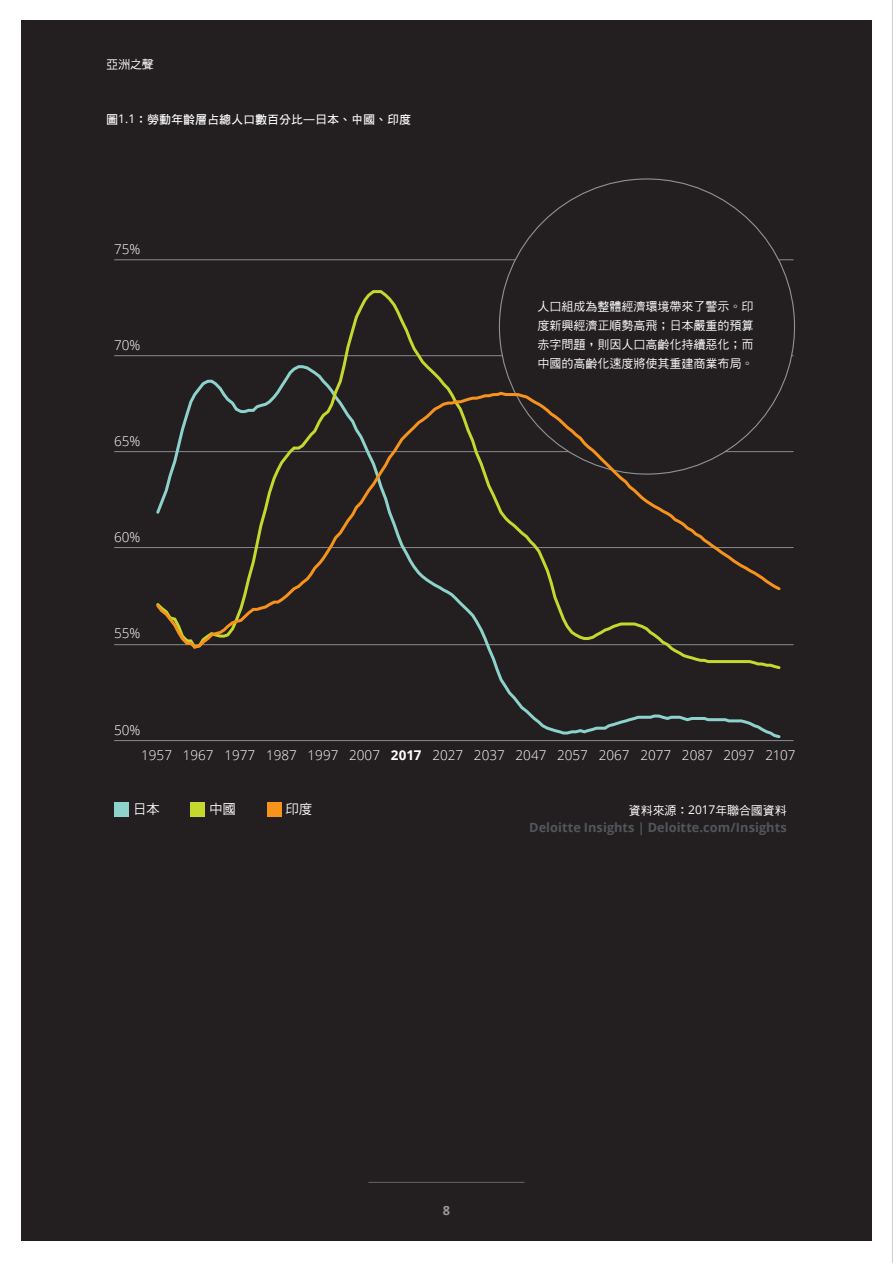
<style>
.page{position:relative;width:893px;height:1263px;background:#fff}
.page>*{position:absolute;margin:0;border:0;box-sizing:border-box;transform-origin:0 0}
.X-Axis_Units{font:300 13.5px "Open Sans";color:#fff}
.Y-Axis_Units{font:300 13.5px "Open Sans";color:#fff}
.t1{font:13.5px "DF Hei Md HK BF";color:#fff}
.X-Axis_Units-2{font:700 13.5px "Open Sans";color:#fff}
.t2{font:700 12.75px "Open Sans";letter-spacing:.005em;color:#53565a}
.page-number{font:700 12.75px "Open Sans";color:#97999b}
.body-dropcap{font:12px/18.8px "DF Hei Md HK BF";color:#fff;text-align:justify}
.body-dropcap-2{font:12px "DF Hei Bd HK BF";color:#fff}
.header-doctitle{font:12px "DF Hei Md HK BF";color:#fff}
.s1{font-family:"Open Sans"}
</style>
<div class="page">
<div style="left:21px;top:20px;width:851px;height:1221px;background:#231f20"></div>
<hr style="left:114px;top:259px;width:680px;height:1px;background:#868a8e">
<hr style="left:114px;top:355px;width:680px;height:1px;background:#868a8e">
<hr style="left:114px;top:451px;width:680px;height:1px;background:#868a8e">
<hr style="left:114px;top:547px;width:680px;height:1px;background:#868a8e">
<hr style="left:114px;top:644px;width:680px;height:1px;background:#868a8e">
<hr style="left:114px;top:740px;width:680px;height:1px;background:#868a8e">
<svg style="left:496px;top:671px;width:285px;height:68px"></svg>
<svg style="left:154px;top:289px;width:629px;height:382px"></svg>
<div style="left:114px;top:802px;width:15px;height:14px;background:#8ed2cc"></div>
<div style="left:190px;top:802px;width:15px;height:14px;background:#c4d82d"></div>
<div style="left:267px;top:802px;width:14px;height:14px;background:#f7931d"></div>
<div style="left:499px;top:179px;width:295px;height:295px;background:#231f20;border-radius:50%"></div>
<svg style="left:154px;top:390px;width:629px;height:260px"></svg>
<hr style="left:892px;top:0;width:1px;height:1263px;background:#bbbcbc">
<hr style="left:368px;top:1182px;width:156px;height:1px;background:#63666a">
<p class="header-doctitle" style="left:106px;top:58px;width:49px">亞洲之聲</p>
<p class="body-dropcap-2" style="left:106px;top:113px;width:306px">圖<span class="s1">1.1</span>：勞動年齡層占總人口數百分比<span class="s1">—</span>日本、中國、印度</p>
<p class="Y-Axis_Units" style="left:114px;top:240px;width:28px">75%</p>
<p class="Y-Axis_Units" style="left:114px;top:336px;width:28px">70%</p>
<p class="Y-Axis_Units" style="left:114px;top:432px;width:28px">65%</p>
<p class="Y-Axis_Units" style="left:114px;top:528px;width:28px">60%</p>
<p class="Y-Axis_Units" style="left:114px;top:624px;width:28px">55%</p>
<p class="Y-Axis_Units" style="left:114px;top:720px;width:28px">50%</p>
<p class="body-dropcap" style="left:537px;top:297px;width:217px">人口組成為整體經濟環境帶來了警示。印度新興經濟正順勢高飛；日本嚴重的預算赤字問題，則因人口高齡化持續惡化；而中國的高齡化速度將使其重建商業布局。</p>
<p class="X-Axis_Units" style="left:141px;top:746px;width:32px">1957</p>
<p class="X-Axis_Units" style="left:183px;top:746px;width:32px">1967</p>
<p class="X-Axis_Units" style="left:224px;top:746px;width:32px">1977</p>
<p class="X-Axis_Units" style="left:266px;top:746px;width:32px">1987</p>
<p class="X-Axis_Units" style="left:308px;top:746px;width:32px">1997</p>
<p class="X-Axis_Units" style="left:349px;top:746px;width:32px">2007</p>
<p class="X-Axis_Units-2" style="left:391px;top:746px;width:32px">2017</p>
<p class="X-Axis_Units" style="left:432px;top:746px;width:32px">2027</p>
<p class="X-Axis_Units" style="left:474px;top:746px;width:32px">2037</p>
<p class="X-Axis_Units" style="left:516px;top:746px;width:32px">2047</p>
<p class="X-Axis_Units" style="left:557px;top:746px;width:32px">2057</p>
<p class="X-Axis_Units" style="left:599px;top:746px;width:32px">2067</p>
<p class="X-Axis_Units" style="left:640px;top:746px;width:32px">2077</p>
<p class="X-Axis_Units" style="left:682px;top:746px;width:32px">2087</p>
<p class="X-Axis_Units" style="left:723px;top:746px;width:32px">2097</p>
<p class="X-Axis_Units" style="left:765px;top:746px;width:32px">2107</p>
<p class="t1" style="left:133px;top:802px;width:28px">日本</p>
<p class="t1" style="left:209px;top:802px;width:28px">中國</p>
<p class="t1" style="left:286px;top:802px;width:28px">印度</p>
<p class="body-dropcap" style="left:629px;top:801px;width:159px">資料來源：<span class="s1">2017</span>年聯合國資料</p>
<p class="t2" style="left:529px;top:818px;width:259px">Deloitte Insights | Deloitte.com/Insights</p>
<p class="page-number" style="left:443px;top:1201px;width:9px">8</p>
</div>
